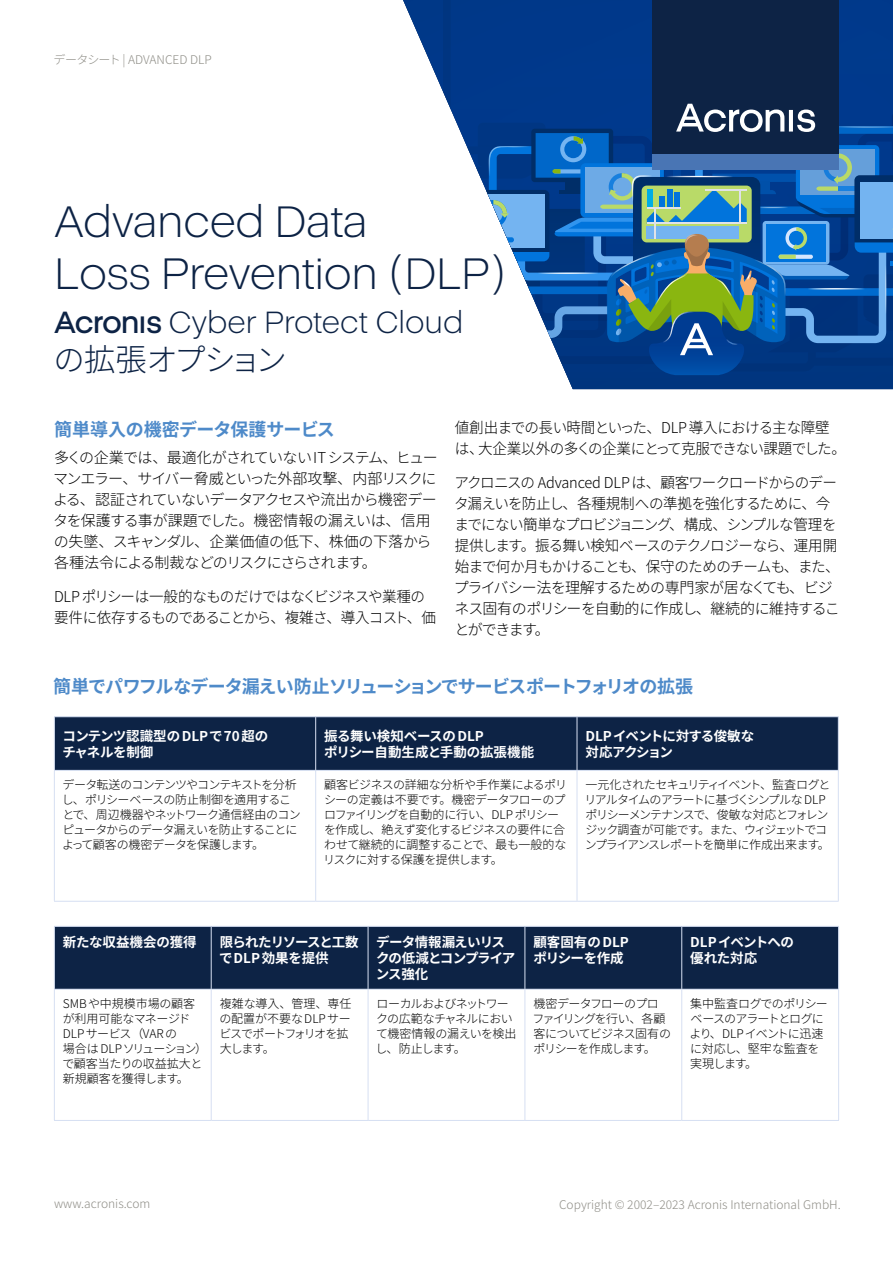
<style>
.page{position:relative;width:893px;height:1263px;background:#fff}
.page>*{position:absolute;margin:0;border:0;box-sizing:border-box;transform-origin:0 0}
.body_text{font:300 45px/52.1px "Acronis Cyber";letter-spacing:-.01em;color:#0d2345}
.body_text-2{font:300 31.35px/37.2px "Acronis Cyber";color:#0d2345}
.body_text-3{font:700 18px "Noto Sans JP";letter-spacing:-.045em;color:#4e8ac9}
.body_text-4{font:700 18px "Noto Sans JP";letter-spacing:-.015em;color:#4e8ac9}
.body_text-5{font:300 15px/21px "Noto Sans JP";letter-spacing:-.05em;color:#000}
.body_text-6{font:700 13.5px/16.2px "Noto Sans JP";letter-spacing:-.02em;color:#fff}
.body_text-7{font:700 13.5px/16.2px "Noto Sans JP";color:#fff}
.body_text-8{font:700 13.5px/16.2px "Noto Sans JP";letter-spacing:-.055em;color:#fff}
.body_text-9{font:700 13.5px/16.2px "Noto Sans JP";letter-spacing:-.05em;color:#fff}
.body_text-10{font:300 12px/15px "Noto Sans JP";letter-spacing:-.055em;color:#000}
.body_text-11{font:300 12px/15px "Noto Sans JP";letter-spacing:-.09em;color:#000}
.t1{font:300 12px "Noto Sans JP";color:#8f8e87}
.body_text-12{font:300 12px/15px "Noto Sans JP";color:#000}
.body_text-13{font:300 12px/15px "Noto Sans JP";letter-spacing:-.02em;color:#000}
.s1{font-weight:700}
.s2{font-family:"Noto Sans JP"}
</style>
<div class="page">
<div style="left:566px;top:375px;width:327px;height:14px;background:#00357e"></div>
<div style="left:55px;top:717px;width:783px;height:53px;background:#0d2345"></div>
<svg style="left:55px;top:771px;width:783px;height:130px"></svg>
<hr style="left:54px;top:716px;width:262px;height:1px;background:#d6dff2">
<hr style="left:54px;top:717px;width:1px;height:53px;background:#d6dff2">
<hr style="left:316px;top:716px;width:261px;height:1px;background:#d6dff2">
<hr style="left:577px;top:716px;width:262px;height:1px;background:#d6dff2">
<hr style="left:315px;top:717px;width:1px;height:53px;background:#d6dff2">
<hr style="left:577px;top:717px;width:1px;height:53px;background:#d6dff2">
<hr style="left:838px;top:717px;width:1px;height:53px;background:#d6dff2">
<hr style="left:54px;top:770px;width:262px;height:1px;background:#d6dff2">
<hr style="left:54px;top:771px;width:1px;height:130px;background:#d6dff2">
<hr style="left:316px;top:770px;width:261px;height:1px;background:#d6dff2">
<hr style="left:577px;top:770px;width:262px;height:1px;background:#d6dff2">
<hr style="left:315px;top:771px;width:1px;height:130px;background:#d6dff2">
<hr style="left:577px;top:771px;width:1px;height:130px;background:#d6dff2">
<hr style="left:838px;top:771px;width:1px;height:130px;background:#d6dff2">
<hr style="left:54px;top:901px;width:262px;height:1px;background:#d6dff2">
<hr style="left:316px;top:901px;width:261px;height:1px;background:#d6dff2">
<hr style="left:577px;top:901px;width:262px;height:1px;background:#d6dff2">
<div style="left:55px;top:927px;width:783px;height:62px;background:#0d2345"></div>
<svg style="left:210px;top:990px;width:473px;height:130px"></svg>
<hr style="left:54px;top:926px;width:157px;height:1px;background:#d6dff2">
<hr style="left:54px;top:927px;width:1px;height:62px;background:#d6dff2">
<hr style="left:211px;top:926px;width:157px;height:1px;background:#d6dff2">
<hr style="left:368px;top:926px;width:157px;height:1px;background:#d6dff2">
<hr style="left:525px;top:926px;width:157px;height:1px;background:#d6dff2">
<hr style="left:682px;top:926px;width:157px;height:1px;background:#d6dff2">
<hr style="left:211px;top:927px;width:1px;height:62px;background:#d6dff2">
<hr style="left:368px;top:927px;width:1px;height:62px;background:#d6dff2">
<hr style="left:525px;top:927px;width:1px;height:62px;background:#d6dff2">
<hr style="left:681px;top:927px;width:1px;height:62px;background:#d6dff2">
<hr style="left:838px;top:927px;width:1px;height:62px;background:#d6dff2">
<hr style="left:54px;top:989px;width:157px;height:1px;background:#d6dff2">
<hr style="left:54px;top:989px;width:1px;height:131px;background:#d6dff2">
<hr style="left:211px;top:989px;width:157px;height:1px;background:#d6dff2">
<hr style="left:368px;top:989px;width:157px;height:1px;background:#d6dff2">
<hr style="left:525px;top:989px;width:157px;height:1px;background:#d6dff2">
<hr style="left:682px;top:989px;width:157px;height:1px;background:#d6dff2">
<hr style="left:211px;top:989px;width:1px;height:131px;background:#d6dff2">
<hr style="left:368px;top:989px;width:1px;height:131px;background:#d6dff2">
<hr style="left:525px;top:989px;width:1px;height:131px;background:#d6dff2">
<hr style="left:681px;top:989px;width:1px;height:131px;background:#d6dff2">
<hr style="left:838px;top:989px;width:1px;height:131px;background:#d6dff2">
<hr style="left:54px;top:1120px;width:157px;height:1px;background:#d6dff2">
<hr style="left:211px;top:1120px;width:157px;height:1px;background:#d6dff2">
<hr style="left:368px;top:1120px;width:157px;height:1px;background:#d6dff2">
<hr style="left:525px;top:1120px;width:157px;height:1px;background:#d6dff2">
<hr style="left:682px;top:1120px;width:157px;height:1px;background:#d6dff2">
<svg style="left:403px;top:0;width:490px;height:375px"></svg>
<p class="t1" style="left:54px;top:52px;width:160px">データシート | ADVANCED DLP</p>
<p class="body_text" style="left:54px;top:196px;width:454px">Advanced Data<br>Loss Prevention (DLP)</p>
<p class="body_text-2" style="left:53px;top:304px;width:411px"><span class="s1">ጷ</span> Cyber Protect Cloud<span class="s2">の拡張オプション</span></p>
<p class="body_text-4" style="left:54px;top:419px;width:282px">簡単導入の機密データ保護サービス</p>
<p class="body_text-5" style="left:53px;top:447px;width:386px">多くの企業では、最適化がされていないIT システム、ヒューマンエラー、サイバー脅威といった外部攻撃、内部リスクによる、認証されていないデータアクセスや流出から機密データを保護する事が課題でした。機密情報の漏えいは、信用の失墜、スキャンダル、企業価値の低下、株価の下落から各種法令による制裁などのリスクにさらされます。</p>
<p class="body_text-5" style="left:54px;top:586px;width:384px">DLP ポリシーは一般的なものだけではなくビジネスや業種の要件に依存するものであることから、複雑さ、導入コスト、価</p>
<p class="body_text-5" style="left:455px;top:418px;width:393px">値創出までの長い時間といった、DLP 導入における主な障壁は、大企業以外の多くの企業にとって克服できない課題でした。</p>
<p class="body_text-5" style="left:454px;top:472px;width:387px">アクロニスの Advanced DLP は、顧客ワークロードからのデータ漏えいを防止し、各種規制への準拠を強化するために、今までにない簡単なプロビジョニング、構成、シンプルな管理を提供します。振る舞い検知ベースのテクノロジーなら、運用開始まで何か月もかけることも、保守のためのチームも、また、プライバシー法を理解するための専門家が居なくても、ビジネス固有のポリシーを自動的に作成し、継続的に維持することができます。</p>
<p class="body_text-3" style="left:53px;top:676px;width:642px">簡単でパワフルなデータ漏えい防止ソリューションでサービスポートフォリオの拡張</p>
<p class="body_text-7" style="left:62px;top:728px;width:207px">コンテンツ認識型のDLPで70 超のチャネルを制御</p>
<p class="body_text-6" style="left:324px;top:728px;width:211px">振る舞い検知ベースのDLP<br>ポリシー自動生成と手動の拡張機能</p>
<p class="body_text-9" style="left:585px;top:728px;width:170px">DLPイベントに対する俊敏な対応アクション</p>
<p class="body_text-10" style="left:62px;top:778px;width:240px">データ転送のコンテンツやコンテキストを分析し、ポリシーベースの防止制御を適用することで、周辺機器やネットワーク通信経由のコンピュータからのデータ漏えいを防止することによって顧客の機密データを保護します。</p>
<p class="body_text-10" style="left:323px;top:778px;width:245px">顧客ビジネスの詳細な分析や手作業によるポリシーの定義は不要です。機密データフローのプロファイリングを自動的に行い、DLP ポリシーを作成し、絶えず変化するビジネスの要件に合わせて継続的に調整することで、最も一般的なリスクに対する保護を提供します。</p>
<p class="body_text-11" style="left:585px;top:778px;width:247px">一元化されたセキュリティイベント、監査ログとリアルタイムのアラートに基づくシンプルな DLPポリシーメンテナンスで、俊敏な対応とフォレンジック調査が可能です。また、ウィジェットでコンプライアンスレポートを簡単に作成出来ます。</p>
<p class="body_text-7" style="left:63px;top:934px;width:135px">新たな収益機会の獲得</p>
<p class="body_text-6" style="left:219px;top:934px;width:141px">限られたリソースと工数でDLP 効果を提供</p>
<p class="body_text-8" style="left:376px;top:934px;width:141px">データ情報漏えいリスクの低減とコンプライアンス強化</p>
<p class="body_text-7" style="left:533px;top:934px;width:97px">顧客固有のDLPポリシーを作成</p>
<p class="body_text-6" style="left:690px;top:934px;width:105px">DLPイベントへの優れた対応</p>
<p class="body_text-12" style="left:62px;top:997px;width:146px">SMBや中規模市場の顧客が利用可能なマネージド<br>DLPサービス（VARの<br>場合は DLPソリューション）で顧客当たりの収益拡大と新規顧客を獲得します。</p>
<p class="body_text-13" style="left:219px;top:997px;width:134px">複雑な導入、管理、専任の配置が不要なDLPサービスでポートフォリオを拡大します。</p>
<p class="body_text-10" style="left:376px;top:997px;width:142px">ローカルおよびネットワークの広範なチャネルにおいて機密情報の漏えいを検出し、防止します。</p>
<p class="body_text-10" style="left:532px;top:997px;width:140px">機密データフローのプロファイリングを行い、各顧客についてビジネス固有のポリシーを作成します。</p>
<p class="body_text-10" style="left:690px;top:997px;width:140px">集中監査ログでのポリシーベースのアラートとログにより、DLPイベントに迅速に対応し、堅牢な監査を実現します。</p>
<p class="t1" style="left:54px;top:1196px;width:98px">www.acronis.com</p>
<p class="t1" style="left:559px;top:1198px;width:283px">Copyright © 2002–2023 Acronis International GmbH.</p>
</div>
